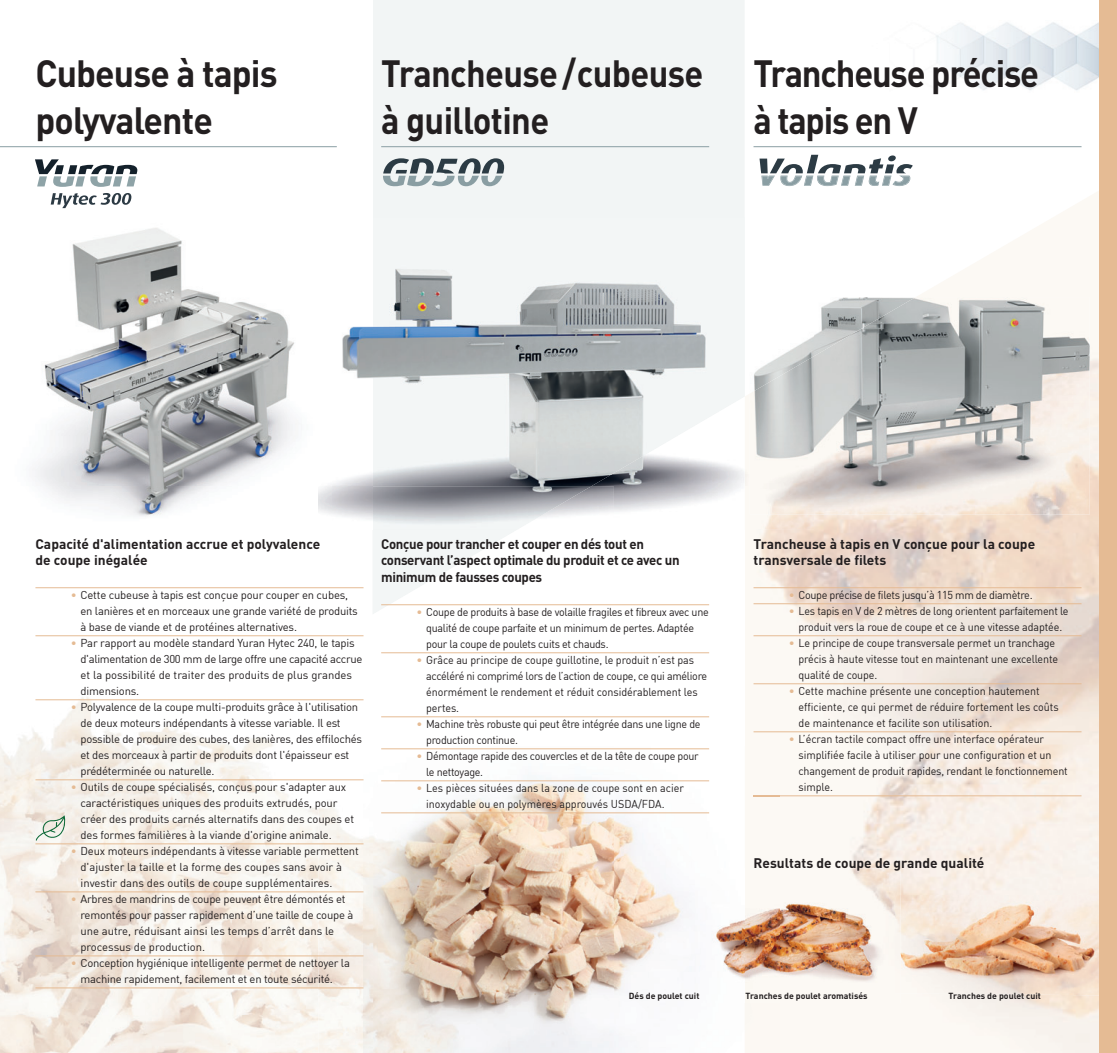
<style>
.page{position:relative;width:1117px;height:1053px;background:#fff}
.page>*{position:absolute;margin:0;border:0;box-sizing:border-box;transform-origin:0 0}
.t1{font:700 37.5px/46.8px "DIN";letter-spacing:-.025em;color:#231f20;scale:.92 1}
.t2{font:700 37.5px/46.8px "DIN";letter-spacing:-.025em;color:#231f20;scale:.95 1}
.t3{font:700 13.75px/16.5px "DIN";letter-spacing:-.01em;color:#231f20}
.t4{font:700 13.75px/16.5px "DIN";letter-spacing:-.01em;color:#231f20;scale:.96 1}
.t5{font:11.25px/16px "DIN";letter-spacing:-.015em;color:#231f20}
.t6{font:11.25px/16px "DIN";letter-spacing:-.015em;color:#231f20;scale:.95 1}
.t7{font:11.25px "DIN";letter-spacing:-.015em;color:#231f20;scale:.96 1}
.t8{font:700 8.75px "DIN";color:#231f20}
.s1{color:#e5bb94}
</style>
<div class="page">
<svg style="left:373px;top:0;width:371px;height:606px;fill:#f2f5f5"></svg>
<img style="left:913px;top:22px;width:185px;height:68px">
<hr style="left:753px;top:146px;width:328px;height:1px;background:#8a9ea3">
<svg style="left:1098px;top:22px;width:1px;height:1030px"></svg>
<hr style="left:381px;top:146px;width:328px;height:1px;background:#8a9ea3">
<img style="left:744px;top:217px;width:1px;height:176px">
<img style="left:744px;top:393px;width:69px;height:136px">
<img style="left:613px;top:486px;width:131px;height:43px">
<img style="left:331px;top:217px;width:413px;height:269px">
<img style="left:778px;top:868px;width:122px;height:134px">
<hr style="left:0;top:146px;width:337px;height:1px;background:#8a9ea3">
<img style="left:900px;top:894px;width:199px;height:101px">
<img style="left:894px;top:894px;width:6px;height:99px">
<hr style="left:753px;top:587px;width:328px;height:1px;background:#e5bb94">
<hr style="left:753px;top:603px;width:328px;height:1px;background:#e5bb94">
<hr style="left:753px;top:635px;width:328px;height:1px;background:#e5bb94">
<hr style="left:753px;top:683px;width:328px;height:1px;background:#e5bb94">
<hr style="left:753px;top:731px;width:328px;height:1px;background:#e5bb94">
<hr style="left:753px;top:795px;width:328px;height:1px;background:#e5bb94">
<img style="left:813px;top:297px;width:276px;height:217px">
<img style="left:780px;top:336px;width:33px;height:20px">
<img style="left:749px;top:356px;width:64px;height:158px">
<svg style="left:758px;top:434px;width:14px;height:1px"></svg>
<svg style="left:759px;top:155px;width:153px;height:31px"></svg>
<svg style="left:383px;top:158px;width:121px;height:28px"></svg>
<div style="left:1099px;top:0;width:17px;height:1052px;background:#e5bb94"></div>
<img style="left:381px;top:529px;width:232px;height:189px">
<img style="left:373px;top:529px;width:145px;height:85px">
<img style="left:0;top:588px;width:318px;height:464px">
<img style="left:318px;top:587px;width:46px;height:465px">
<img style="left:590px;top:486px;width:23px;height:43px">
<img style="left:372px;top:486px;width:218px;height:43px">
<img style="left:363px;top:746px;width:415px;height:306px">
<img style="left:699px;top:868px;width:45px;height:134px">
<svg style="left:753px;top:795px;width:25px;height:1px"></svg>
<img style="left:35px;top:195px;width:296px;height:321px">
<svg style="left:51px;top:193px;width:80px;height:15px"></svg>
<svg style="left:35px;top:159px;width:102px;height:28px"></svg>
<hr style="left:381px;top:604px;width:328px;height:1px;background:#e5bb94">
<hr style="left:381px;top:652px;width:328px;height:1px;background:#e5bb94">
<hr style="left:381px;top:716px;width:328px;height:1px;background:#e5bb94">
<hr style="left:381px;top:748px;width:328px;height:1px;background:#e5bb94">
<hr style="left:381px;top:780px;width:328px;height:1px;background:#e5bb94">
<hr style="left:381px;top:812px;width:328px;height:1px;background:#e5bb94">
<svg style="left:36px;top:815px;width:29px;height:25px"></svg>
<hr style="left:35px;top:587px;width:328px;height:1px;background:#e5bb94">
<hr style="left:35px;top:635px;width:328px;height:1px;background:#e5bb94">
<hr style="left:35px;top:699px;width:328px;height:1px;background:#e5bb94">
<hr style="left:35px;top:779px;width:328px;height:1px;background:#e5bb94">
<hr style="left:35px;top:843px;width:328px;height:1px;background:#e5bb94">
<hr style="left:35px;top:891px;width:328px;height:1px;background:#e5bb94">
<hr style="left:35px;top:955px;width:328px;height:1px;background:#e5bb94">
<hr style="left:35px;top:987px;width:328px;height:1px;background:#e5bb94">
<p class="t2" style="left:35px;top:54px;width:256px">Cubeuse à tapis polyvalente</p>
<p class="t1" style="left:381px;top:54px;width:351px">Trancheuse/cubeuse à guillotine</p>
<p class="t1" style="left:753px;top:54px;width:312px">Trancheuse précise à tapis en V</p>
<p class="t3" style="left:35px;top:537px;width:286px">Capacité d'alimentation accrue et polyvalence de coupe inégalée</p>
<p class="t5" style="left:80px;top:588px;width:279px;text-indent:-10px"><span class="s1">•</span> Cette cubeuse à tapis est conçue pour couper en cubes, en lanières et en morceaux une grande variété de produits à base de viande et de protéines alternatives.</p>
<p class="t5" style="left:80px;top:636px;width:283px;text-indent:-10px"><span class="s1">•</span> Par rapport au modèle standard Yuran Hytec 240, le tapis d'alimentation de 300 mm de large offre une capacité accrue et la possibilité de traiter des produits de plus grandes dimensions.</p>
<p class="t5" style="left:80px;top:700px;width:283px;text-indent:-10px"><span class="s1">•</span> Polyvalence de la coupe multi-produits grâce à l'utilisation de deux moteurs indépendants à vitesse variable. Il est possible de produire des cubes, des lanières, des effilochés et des morceaux à partir de produits dont l'épaisseur est prédéterminée ou naturelle.</p>
<p class="t5" style="left:80px;top:780px;width:275px;text-indent:-10px"><span class="s1">•</span> Outils de coupe spécialisés, conçus pour s'adapter aux caractéristiques uniques des produits extrudés, pour créer des produits carnés alternatifs dans des coupes et des formes familières à la viande d'origine animale.</p>
<p class="t5" style="left:80px;top:844px;width:280px;text-indent:-10px"><span class="s1">•</span> Deux moteurs indépendants à vitesse variable permettent d'ajuster la taille et la forme des coupes sans avoir à investir dans des outils de coupe supplémentaires.</p>
<p class="t5" style="left:80px;top:892px;width:274px;text-indent:-10px"><span class="s1">•</span> Arbres de mandrins de coupe peuvent être démontés et remontés pour passer rapidement d’une taille de coupe à une autre, réduisant ainsi les temps d’arrêt dans le processus de production.</p>
<p class="t5" style="left:80px;top:956px;width:271px;text-indent:-10px"><span class="s1">•</span> Conception hygiénique intelligente permet de nettoyer la machine rapidement, facilement et en toute sécurité.</p>
<p class="t4" style="left:381px;top:537px;width:312px">Conçue pour trancher et couper en dés tout en conservant l’aspect optimale du produit et ce avec un minimum de fausses coupes</p>
<p class="t6" style="left:426px;top:605px;width:299px;text-indent:-10px"><span class="s1">•</span> Coupe de produits à base de volaille fragiles et fibreux avec une qualité de coupe parfaite et un minimum de pertes. Adaptée pour la coupe de poulets cuits et chauds.</p>
<p class="t6" style="left:426px;top:653px;width:297px;text-indent:-10px"><span class="s1">•</span> Grâce au principe de coupe guillotine, le produit n’est pas accéléré ni comprimé lors de l’action de coupe, ce qui améliore énormément le rendement et réduit considérablement les pertes.</p>
<p class="t6" style="left:426px;top:717px;width:290px;text-indent:-10px"><span class="s1">•</span> Machine très robuste qui peut être intégrée dans une ligne de production continue.</p>
<p class="t6" style="left:426px;top:749px;width:288px;text-indent:-10px"><span class="s1">•</span> Démontage rapide des couvercles et de la tête de coupe pour le nettoyage.</p>
<p class="t6" style="left:426px;top:781px;width:273px;text-indent:-10px"><span class="s1">•</span> Les pièces situées dans la zone de coupe sont en acier inoxydable ou en polymères approuvés USDA/FDA.</p>
<p class="t8" style="left:628px;top:992px;width:72px">Dés de poulet cuit</p>
<p class="t3" style="left:753px;top:537px;width:283px">Trancheuse à tapis en V conçue pour la coupe transversale de filets</p>
<p class="t7" style="left:788px;top:591px;width:255px"><span class="s1">•</span> Coupe précise de filets jusqu’à 115 mm de diamètre.</p>
<p class="t6" style="left:788px;top:604px;width:296px;text-align:center"><span class="s1">•</span> Les tapis en V de 2 mètres de long orientent parfaitement le produit vers la roue de coupe et ce à une vitesse adaptée.</p>
<p class="t6" style="left:798px;top:636px;width:275px;text-indent:-10px"><span class="s1">•</span> Le principe de coupe transversale permet un tranchage précis à haute vitesse tout en maintenant une excellente qualité de coupe.</p>
<p class="t6" style="left:798px;top:684px;width:275px;text-indent:-10px"><span class="s1">•</span> Cette machine présente une conception hautement efficiente, ce qui permet de réduire fortement les coûts de maintenance et facilite son utilisation.</p>
<p class="t6" style="left:798px;top:732px;width:285px;text-indent:-10px"><span class="s1">•</span> L’écran tactile compact offre une interface opérateur simplifiée facile à utiliser pour une configuration et un changement de produit rapides, rendant le fonctionnement simple.</p>
<p class="t3" style="left:753px;top:855px;width:232px">Resultats de coupe de grande qualité</p>
<p class="t8" style="left:745px;top:992px;width:124px">Tranches de poulet aromatisés</p>
<p class="t8" style="left:948px;top:992px;width:94px">Tranches de poulet cuit</p>
</div>
